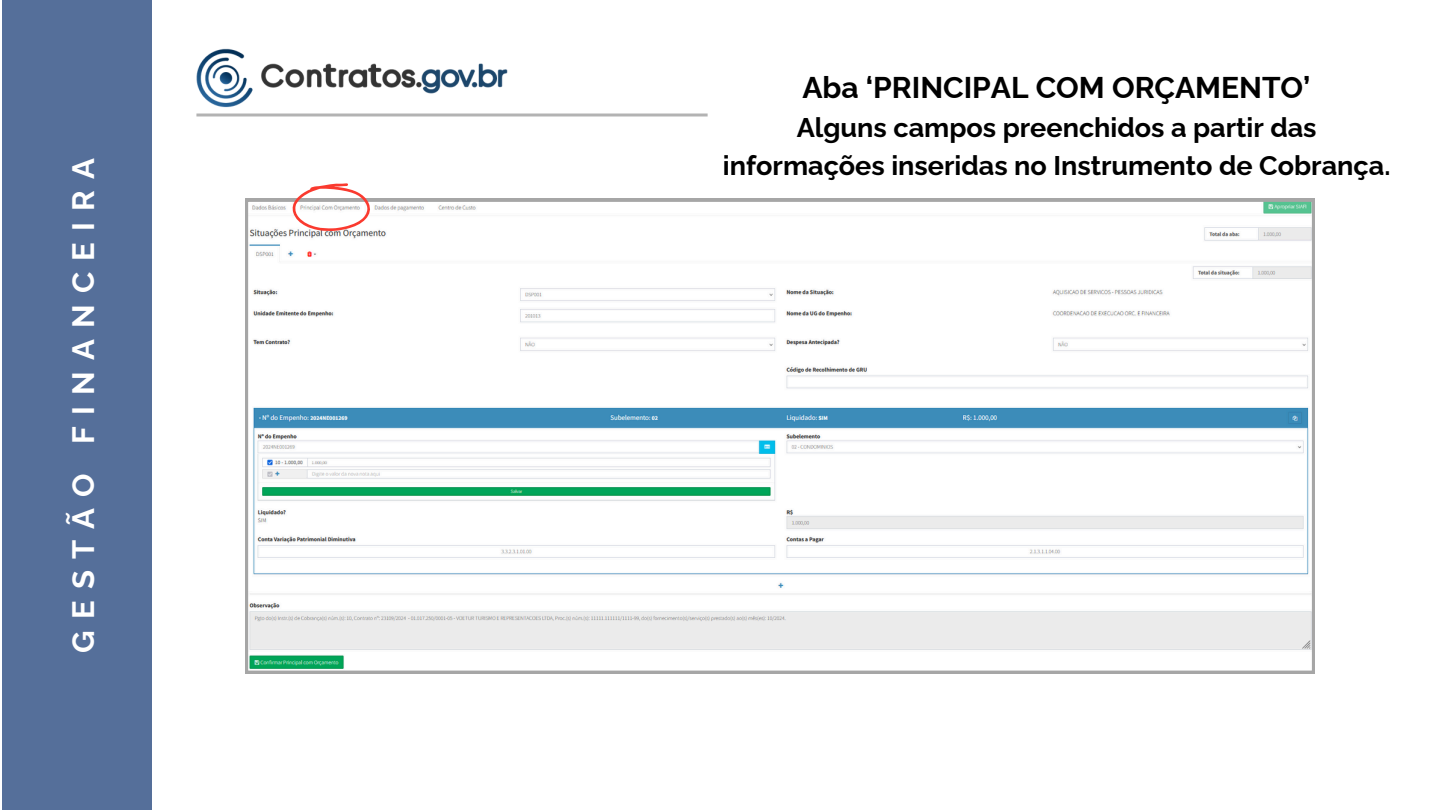
<style>
.page{position:relative;width:1440px;height:810px;background:#fff}
.page>*{position:absolute;margin:0;border:0;box-sizing:border-box;transform-origin:0 0}
.t1{font:700 31px "Rawline";letter-spacing:.36em;color:#fff}
.t2{font:700 30px "Rawline";color:#000}
.t3{font:700 27px/37.5px "Rawline";color:#000;text-align:center}
</style>
<div class="page">
<hr style="left:196px;top:114px;width:512px;height:3px;background:#000">
<svg style="left:245px;top:199px;width:1070px;height:475px"></svg>
<div style="left:2px;top:0;width:150px;height:810px;background:#556f9a"></div>
<svg style="left:292px;top:183px;width:79px;height:48px"></svg>
<img style="left:196px;top:48px;width:359px;height:69px">
<h1 class="t1" style="left:59px;top:653px;width:496px;rotate:-90deg">GESTÃO FINANCEIRA</h1>
<p class="t2" style="left:802px;top:64px;width:510px">Aba ‘PRINCIPAL COM ORÇAMENTO’</p>
<p class="t3" style="left:723px;top:106px;width:669px">Alguns campos preenchidos a partir das informações inseridas no Instrumento de Cobrança.</p>
</div>
